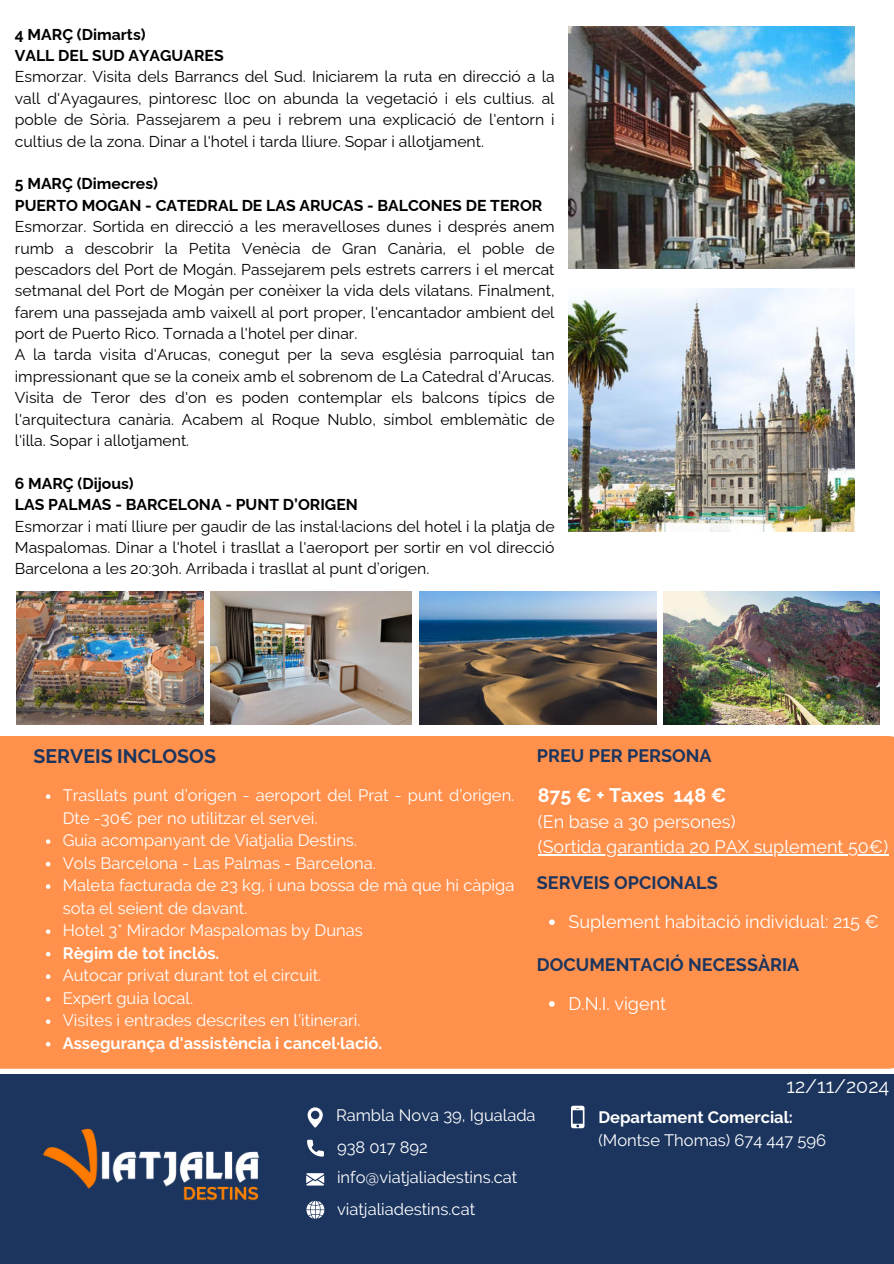
<style>
.page{position:relative;width:894px;height:1264px;background:#fff}
.page>*{position:absolute;margin:0;border:0;box-sizing:border-box;transform-origin:0 0}
.t1{font:19.65px "Raleway";color:#fff}
.t2{font:700 19.5px "Raleway";color:#1c355e}
.t3{font:700 19.5px "Raleway";color:#fff}
.t4{font:18px/24.8px "Raleway";color:#fff}
.t5{font:700 18px "Raleway";color:#1c355e}
.t6{font:16.5px/22.5px "Raleway";color:#fff}
.t7{font:700 16.5px "Raleway";color:#fff}
.t8{font:15.75px/21.3px "Raleway";color:#000;text-align:justify}
.t9{font:700 15.75px/21.3px "Raleway";color:#000}
</style>
<div class="page">
<img style="left:568px;top:27px;width:286px;height:242px">
<img style="left:663px;top:591px;width:216px;height:133px">
<img style="left:568px;top:289px;width:286px;height:243px">
<div style="left:0;top:1073px;width:893px;height:190px;background:#1c355e"></div>
<svg style="left:571px;top:1105px;width:13px;height:23px"></svg>
<svg style="left:307px;top:1139px;width:17px;height:17px"></svg>
<svg style="left:307px;top:1107px;width:16px;height:20px"></svg>
<svg style="left:306px;top:1173px;width:18px;height:12px"></svg>
<svg style="left:306px;top:1201px;width:18px;height:17px"></svg>
<div style="left:0;top:736px;width:893px;height:332px;background:#ff914d"></div>
<svg style="left:46px;top:794px;width:4px;height:4px"></svg>
<svg style="left:46px;top:839px;width:4px;height:4px"></svg>
<svg style="left:46px;top:861px;width:4px;height:5px"></svg>
<svg style="left:46px;top:884px;width:4px;height:4px"></svg>
<svg style="left:46px;top:929px;width:4px;height:4px"></svg>
<svg style="left:46px;top:951px;width:4px;height:5px"></svg>
<svg style="left:46px;top:974px;width:4px;height:4px"></svg>
<svg style="left:46px;top:996px;width:4px;height:5px"></svg>
<svg style="left:46px;top:1019px;width:4px;height:4px"></svg>
<svg style="left:46px;top:1041px;width:4px;height:5px"></svg>
<img style="left:43px;top:1128px;width:217px;height:73px">
<img style="left:17px;top:591px;width:186px;height:133px">
<img style="left:211px;top:591px;width:200px;height:133px">
<img style="left:419px;top:591px;width:236px;height:133px">
<svg style="left:549px;top:919px;width:5px;height:6px"></svg>
<hr style="left:537px;top:854px;width:351px;height:1px;background:#fff">
<svg style="left:549px;top:1001px;width:5px;height:5px"></svg>
<p class="t9" style="left:15px;top:22px;width:210px">4 MARÇ (Dimarts)<br>VALL DEL SUD AYAGUARES</p>
<p class="t8" style="left:15px;top:64px;width:541px">Esmorzar. Visita dels Barrancs del Sud. Iniciarem la ruta en direcció a la vall d'Ayagaures, pintoresc lloc on abunda la vegetació i els cultius. al poble de Sòria. Passejarem a peu i rebrem una explicació de l'entorn i cultius de la zona. Dinar a l'hotel i tarda lliure. Sopar i allotjament.</p>
<p class="t9" style="left:15px;top:171px;width:529px">5 MARÇ (Dimecres)<br>PUERTO MOGAN - CATEDRAL DE LAS ARUCAS - BALCONES DE TEROR</p>
<p class="t8" style="left:15px;top:214px;width:541px;text-align:left">Esmorzar. Sortida en direcció a les meravelloses dunes i després anem rumb a descobrir la Petita Venècia de Gran Canària, el poble de pescadors del Port de Mogán. Passejarem pels estrets carrers i el mercat setmanal del Port de Mogán per conèixer la vida dels vilatans. Finalment, farem una passejada amb vaixell al port proper, l'encantador ambient del port de Puerto Rico. Tornada a l'hotel per dinar.<br>A la tarda visita d'Arucas, conegut per la seva església parroquial tan impressionant que se la coneix amb el sobrenom de La Catedral d'Arucas.<br>Visita de Teror des d'on es poden contemplar els balcons típics de l'arquitectura canària. Acabem al Roque Nublo, símbol emblemàtic de l'illa. Sopar i allotjament.</p>
<p class="t9" style="left:15px;top:471px;width:344px">6 MARÇ (Dijous)<br>LAS PALMAS - BARCELONA - PUNT D’ORIGEN</p>
<p class="t8" style="left:15px;top:513px;width:541px">Esmorzar i matí lliure per gaudir de las instal·lacions del hotel i la platja de Maspalomas. Dinar a l'hotel i trasllat a l'aeroport per sortir en vol direcció Barcelona a les 20:30h. Arribada i trasllat al punt d’origen.</p>
<p class="t2" style="left:33px;top:744px;width:184px">SERVEIS INCLOSOS</p>
<p class="t6" style="left:63px;top:784px;width:453px">Trasllats punt d’origen - aeroport del Prat - punt d’origen.<br>Dte -30€ per no utilitzar el servei.<br>Guia acompanyant de Viatjalia Destins.<br>Vols Barcelona - Las Palmas - Barcelona.<br>Maleta facturada de 23 kg, i una bossa de mà que hi càpiga sota el seient de davant.<br>Hotel 3* Mirador Maspalomas by Dunas</p>
<p class="t7" style="left:63px;top:943px;width:158px">Règim de tot inclòs.</p>
<p class="t6" style="left:63px;top:964px;width:299px">Autocar privat durant tot el circuit.<br>Expert guia local.<br>Visites i entrades descrites en l’itinerari.</p>
<p class="t7" style="left:63px;top:1033px;width:321px">Assegurança d'assistència i cancel·lació.</p>
<p class="t5" style="left:537px;top:745px;width:176px">PREU PER PERSONA</p>
<p class="t3" style="left:537px;top:784px;width:190px">875 € + Taxes 148 €</p>
<p class="t4" style="left:537px;top:809px;width:352px">(En base a 30 persones)<br>(Sortida garantida 20 PAX suplement 50€)</p>
<p class="t5" style="left:537px;top:872px;width:182px">SERVEIS OPCIONALS</p>
<p class="t4" style="left:568px;top:909px;width:312px">Suplement habitació individual: 215 €</p>
<p class="t5" style="left:537px;top:954px;width:264px">DOCUMENTACIÓ NECESSÀRIA</p>
<p class="t4" style="left:568px;top:991px;width:99px">D.N.I. vigent</p>
<p class="t1" style="left:786px;top:1069px;width:104px">12/11/2024</p>
<p class="t6" style="left:336px;top:1104px;width:201px">Rambla Nova 39, Igualada</p>
<p class="t6" style="left:337px;top:1131px;width:182px;line-height:30.9px">938 017 892 info@viatjaliadestins.cat</p>
<p class="t6" style="left:337px;top:1197px;width:140px">viatjaliadestins.cat</p>
<p class="t7" style="left:598px;top:1107px;width:196px">Departament Comercial:</p>
<p class="t6" style="left:598px;top:1128px;width:229px">(Montse Thomas) 674 447 596</p>
</div>
